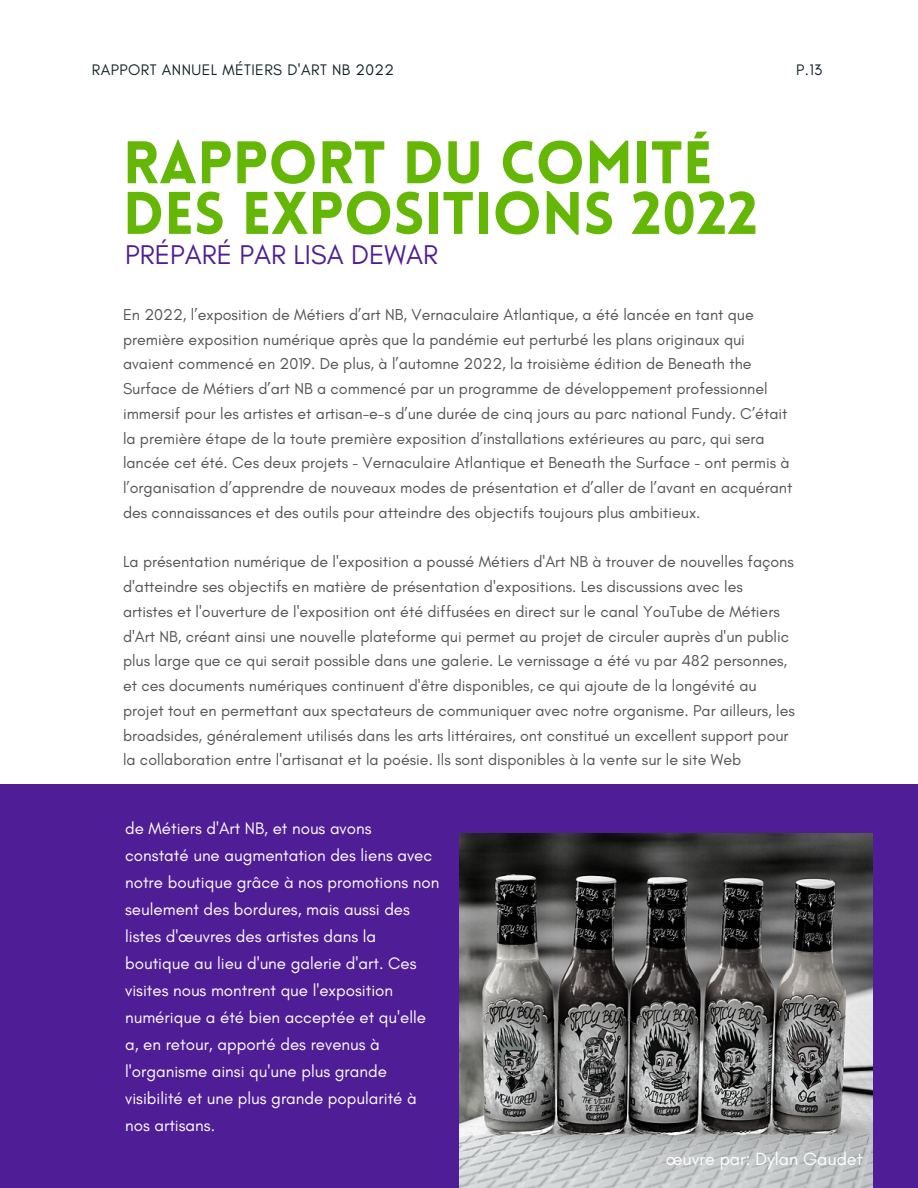
<style>
.page{position:relative;width:918px;height:1188px;background:#fff}
.page>*{position:absolute;margin:0;border:0;box-sizing:border-box;transform-origin:0 0}
.t1{font:900 58.8px/50.7px "Lovelo";color:#64b704}
.t2{font:27.6px "Glacial Indifference";color:#4f1e96}
.t3{font:18px "Glacial Indifference";color:#fff}
.t4{font:16.95px/27px "Glacial Indifference";color:#fff}
.t5{font:16.05px/24.8px "Glacial Indifference";color:#545454}
.t6{font:15.6px "Glacial Indifference";letter-spacing:.03em;color:#102226}
</style>
<div class="page">
<div style="left:0;top:784px;width:918px;height:404px;background:#4f1e96"></div>
<img style="left:459px;top:834px;width:414px;height:354px">
<p class="t6" style="left:92px;top:61px;width:304px">RAPPORT ANNUEL MÉTIERS D'ART NB 2022</p>
<p class="t6" style="left:796px;top:61px;width:28px">P.13</p>
<p class="t1" style="left:123px;top:143px;width:636px">RAPPORT DU COMITÉ<br>DES EXPOSITIONS 2022</p>
<p class="t2" style="left:125px;top:238px;width:314px">PRÉPARÉ PAR LISA DEWAR</p>
<p class="t5" style="left:123px;top:302px;width:671px">En 2022, l’exposition de Métiers d’art NB, Vernaculaire Atlantique, a été lancée en tant que première exposition numérique après que la pandémie eut perturbé les plans originaux qui avaient commencé en 2019. De plus, à l’automne 2022, la troisième édition de Beneath the Surface de Métiers d’art NB a commencé par un programme de développement professionnel immersif pour les artistes et artisan-e-s d’une durée de cinq jours au parc national Fundy. C’était la première étape de la toute première exposition d’installations extérieures au parc, qui sera lancée cet été. Ces deux projets − Vernaculaire Atlantique et Beneath the Surface − ont permis à l’organisation d’apprendre de nouveaux modes de présentation et d’aller de l’avant en acquérant des connaissances et des outils pour atteindre des objectifs toujours plus ambitieux.</p>
<p class="t5" style="left:123px;top:549px;width:673px">La présentation numérique de l'exposition a poussé Métiers d'Art NB à trouver de nouvelles façons d'atteindre ses objectifs en matière de présentation d'expositions. Les discussions avec les artistes et l'ouverture de l'exposition ont été diffusées en direct sur le canal YouTube de Métiers d'Art NB, créant ainsi une nouvelle plateforme qui permet au projet de circuler auprès d'un public plus large que ce qui serait possible dans une galerie. Le vernissage a été vu par 482 personnes, et ces documents numériques continuent d'être disponibles, ce qui ajoute de la longévité au projet tout en permettant aux spectateurs de communiquer avec notre organisme. Par ailleurs, les broadsides, généralement utilisés dans les arts littéraires, ont constitué un excellent support pour la collaboration entre l'artisanat et la poésie. Ils sont disponibles à la vente sur le site Web</p>
<p class="t4" style="left:125px;top:815px;width:316px">de Métiers d'Art NB, et nous avons constaté une augmentation des liens avec notre boutique grâce à nos promotions non seulement des bordures, mais aussi des listes d'œuvres des artistes dans la boutique au lieu d'une galerie d'art. Ces visites nous montrent que l'exposition numérique a été bien acceptée et qu'elle a, en retour, apporté des revenus à l'organisme ainsi qu'une plus grande visibilité et une plus grande popularité à nos artisans.</p>
<p class="t3" style="left:666px;top:1147px;width:198px">œuvre par: Dylan Gaudet</p>
</div>
